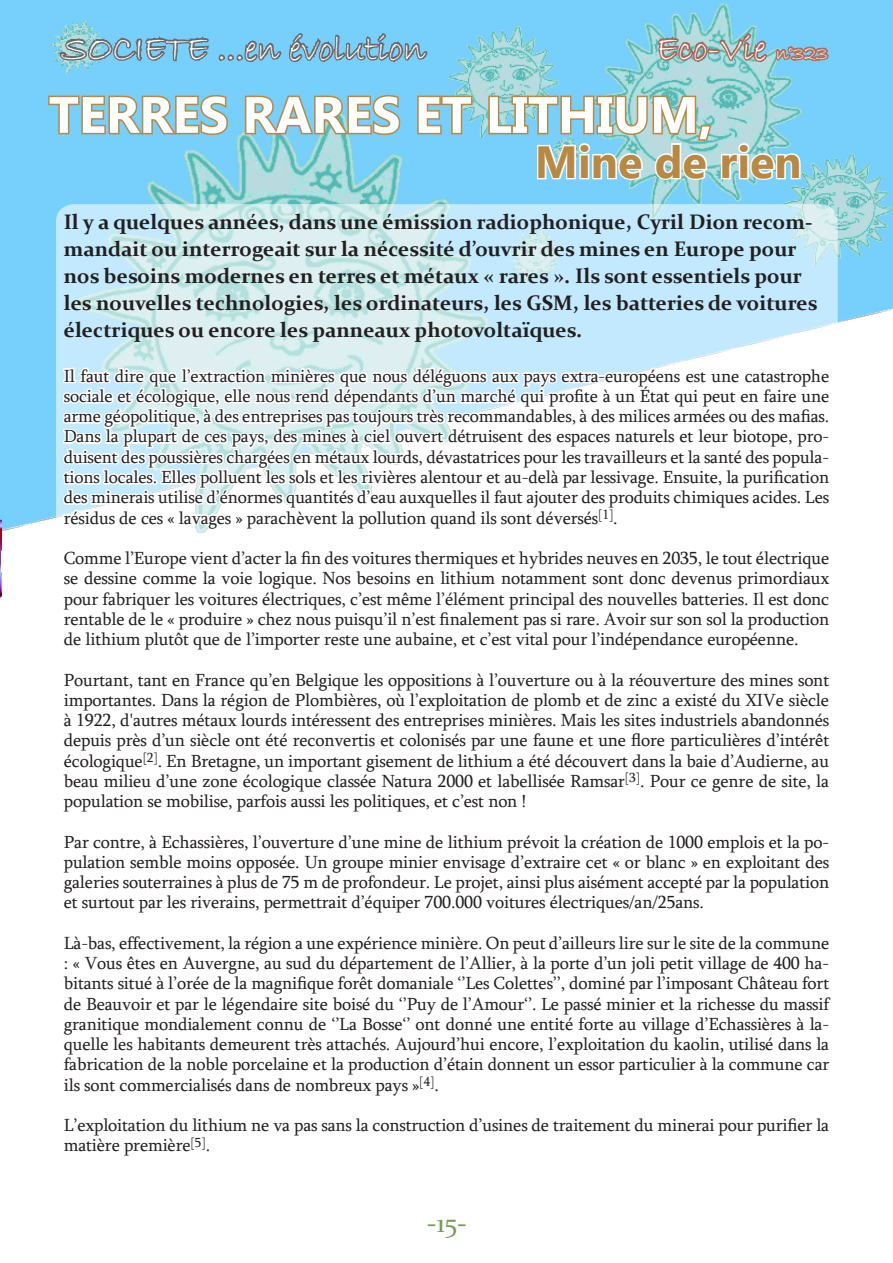
<style>
.page{position:relative;width:893px;height:1263px;background:#fff}
.page>*{position:absolute;margin:0;border:0;box-sizing:border-box;transform-origin:0 0}
.t1{font:700 51px "Microsoft New Tai Lue";color:#fff}
.t2{font:700 45px "Microsoft New Tai Lue";color:#b98842}
.t3{font:36px "Bradley Hand ITC";color:#fff}
.t4{font:27px "Constantia";color:#769b50}
.t5{font:700 21px/27px "Constantia";color:#231f20}
.t6{font:18px/20.2px "Sylfaen";letter-spacing:-.01em;color:#231f20;text-align:justify}
.s1{font-size:21px}
</style>
<div class="page">
<img style="left:1px;top:0;width:892px;height:597px">
<svg style="left:56px;top:204px;width:782px;height:354px;background:#c9eaf5"></svg>
<svg style="left:60px;top:337px;width:773px;height:260px"></svg>
<img style="left:0;top:0;width:1px;height:1260px">
<svg style="left:487px;top:93px;width:226px;height:89px;background:#a1cbcd"></svg>
<svg style="left:719px;top:141px;width:83px;height:41px"></svg>
<img style="left:0;top:511px;width:1px;height:277px">
<svg style="left:24px;top:16px;width:450px;height:121px;background:#7ebfd9"></svg>
<svg style="left:656px;top:11px;width:174px;height:72px;background:#8dc3d2"></svg>
<p class="t3" style="left:62px;top:26px;width:366px">SOCIETE ...en évolution</p>
<p class="t3" style="left:657px;top:26px;width:173px">Eco-Vie <span class="s1">n°323</span></p>
<p class="t1" style="left:49px;top:86px;width:665px">TERRES RARES ET LITHIUM,</p>
<p class="t2" style="left:535px;top:136px;width:268px">Mine de rien</p>
<p class="t5" style="left:64px;top:208px;width:755px">Il y a quelques années, dans une émission radiophonique, Cyril Dion recom&shy;mandait ou interrogeait sur la nécessité d’ouvrir des mines en Europe pour nos besoins modernes en terres et métaux « rares ». Ils sont essentiels pour les nouvelles technologies, les ordinateurs, les GSM, les batteries de voitures électriques ou encore les panneaux photovoltaïques.</p>
<p class="t6" style="left:64px;top:365px;width:767px">Il faut dire que l’extraction minières que nous déléguons aux pays extra-européens est une catastrophe sociale et écologique, elle nous rend dépendants d’un marché qui profite à un État qui peut en faire une arme géopolitique, à des entreprises pas toujours très recommandables, à des milices armées ou des mafias.</p>
<p class="t6" style="left:64px;top:426px;width:767px">Dans la plupart de ces pays, des mines à ciel ouvert détruisent des espaces naturels et leur biotope, pro&shy;duisent des poussières chargées en métaux lourds, dévastatrices pour les travailleurs et la santé des popula&shy;tions locales. Elles polluent les sols et les rivières alentour et au-delà par lessivage. Ensuite, la purification des minerais utilise d’énormes quantités d’eau auxquelles il faut ajouter des produits chimiques acides. Les résidus de ces « lavages » parachèvent la pollution quand ils sont déversés<sup>[1]</sup>.</p>
<p class="t6" style="left:64px;top:547px;width:767px">Comme l’Europe vient d’acter la fin des voitures thermiques et hybrides neuves en 2035, le tout électrique se dessine comme la voie logique. Nos besoins en lithium notamment sont donc devenus primordiaux pour fabriquer les voitures électriques, c’est même l’élément principal des nouvelles batteries. Il est donc rentable de le « produire » chez nous puisqu’il n’est finalement pas si rare. Avoir sur son sol la production de lithium plutôt que de l’importer reste une aubaine, et c’est vital pour l’indépendance européenne.</p>
<p class="t6" style="left:64px;top:669px;width:767px">Pourtant, tant en France qu’en Belgique les oppositions à l’ouverture ou à la réouverture des mines sont importantes. Dans la région de Plombières, où l’exploitation de plomb et de zinc a existé du XIVe siècle à 1922, d'autres métaux lourds intéressent des entreprises minières. Mais les sites industriels abandonnés depuis près d’un siècle ont été reconvertis et colonisés par une faune et une flore particulières d’intérêt écologique<sup>[2]</sup>. En Bretagne, un important gisement de lithium a été découvert dans la baie d’Audierne, au beau milieu d’une zone écologique classée Natura 2000 et labellisée Ramsar<sup>[3]</sup>. Pour ce genre de site, la population se mobilise, parfois aussi les politiques, et c’est non !</p>
<p class="t6" style="left:64px;top:831px;width:767px">Par contre, à Echassières, l’ouverture d’une mine de lithium prévoit la création de 1000 emplois et la po&shy;pulation semble moins opposée. Un groupe minier envisage d’extraire cet « or blanc » en exploitant des galeries souterraines à plus de 75 m de profondeur. Le projet, ainsi plus aisément accepté par la population et surtout par les riverains, permettrait d’équiper 700.000 voitures électriques/an/25ans.</p>
<p class="t6" style="left:64px;top:932px;width:767px">Là-bas, effectivement, la région a une expérience minière. On peut d’ailleurs lire sur le site de la commune : « Vous êtes en Auvergne, au sud du département de l’Allier, à la porte d’un joli petit village de 400 ha&shy;bitants situé à l’orée de la magnifique forêt domaniale ‘’Les Colettes’’, dominé par l’imposant Château fort de Beauvoir et par le légendaire site boisé du ‘’Puy de l’Amour‘’. Le passé minier et la richesse du massif granitique mondialement connu de ‘’La Bosse‘’ ont donné une entité forte au village d’Echassières à la&shy;quelle les habitants demeurent très attachés. Aujourd’hui encore, l’exploitation du kaolin, utilisé dans la fabrication de la noble porcelaine et la production d’étain donnent un essor particulier à la commune car ils sont commercialisés dans de nombreux pays »<sup>[4]</sup>.</p>
<p class="t6" style="left:64px;top:1114px;width:767px">L’exploitation du lithium ne va pas sans la construction d’usines de traitement du minerai pour purifier la matière première<sup>[5]</sup>.</p>
<p class="t4" style="left:427px;top:1205px;width:42px">-15-</p>
</div>
